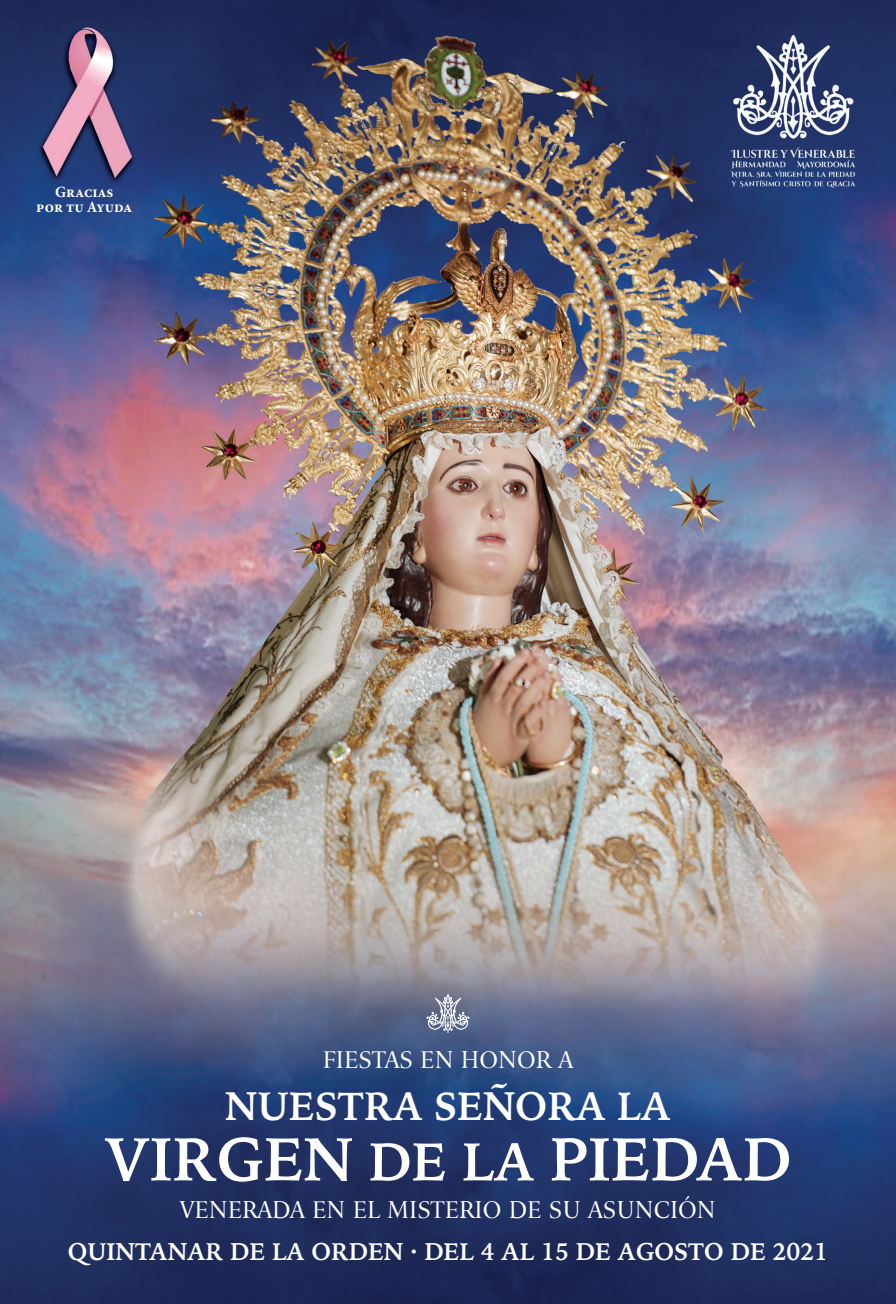
<style>
.page{position:relative;width:896px;height:1304px;background:#fff}
.page>*{position:absolute;margin:0;border:0;box-sizing:border-box;transform-origin:0 0}
.t1{font:700 60.8px "Iowan Old Style";color:#fff}
.t2{font:700 39.4px "Iowan Old Style";color:#fff}
.t3{font:700 24px "Iowan Old Style";color:#fff}
.t4{font:24px "Iowan Old Style Titling";color:#fff}
.t5{font:24px "Iowan Old Style Titling";color:#fff}
.t6{font:700 15.6px/14.8px "Minion Pro";letter-spacing:-.005em;color:#fff;text-align:center}
.s1{font-size:53.4px}
</style>
<div class="page">
<img style="left:0;top:0;width:896px;height:1304px">
<svg style="left:426px;top:994px;width:43px;height:39px;background:#8d93aa"></svg>
<p class="t6" style="left:36px;top:185px;width:98px">Gracias<br>por tu Ayuda</p>
<p class="t5" style="left:323px;top:1046px;width:252px">FIESTAS EN HONOR A</p>
<h2 class="t2" style="left:225px;top:1070px;width:447px">NUESTRA SEÑORA LA</h2>
<h1 class="t1" style="left:105px;top:1104px;width:688px">VIRGEN <span class="s1">DE LA</span> PIEDAD</h1>
<p class="t4" style="left:180px;top:1196px;width:537px">VENERADA EN EL MISTERIO DE SU ASUNCIÓN</p>
<p class="t3" style="left:68px;top:1230px;width:762px">QUINTANAR DE LA ORDEN · DEL 4 AL 15 DE AGOSTO DE 2021</p>
</div>
